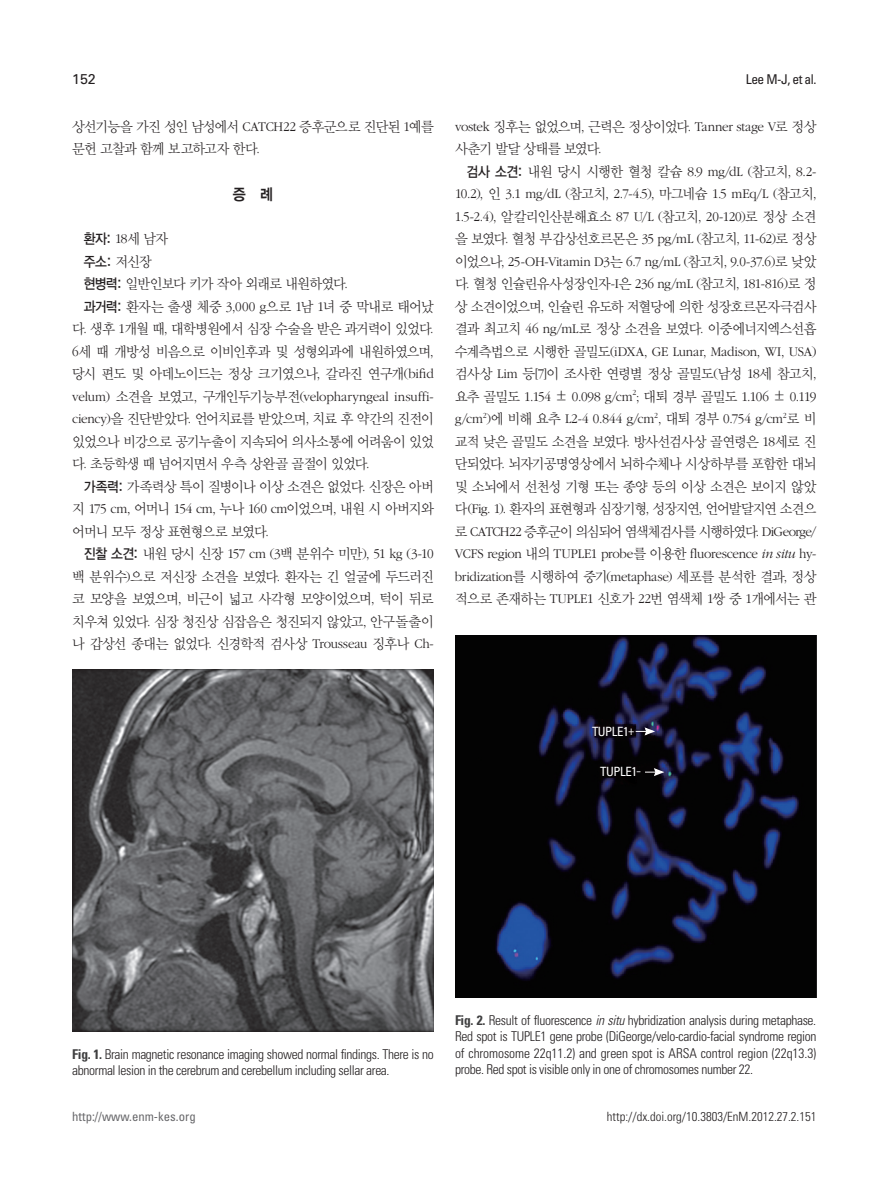
<style>
.page{position:relative;width:893px;height:1191px;background:#fff}
.page>*{position:absolute;margin:0;border:0;box-sizing:border-box;transform-origin:0 0}
.t1{font:15.75px "YDIYGO340";color:#231f20;scale:.9 1}
.t2{font:14.25px/22.5px "YDIY Mj O320";letter-spacing:-.06em;color:#231f20;scale:.95 1}
.t3{font:14.25px "YDIY Mj O320";letter-spacing:-.04em;color:#231f20;scale:.95 1}
.t4{font:14.25px/22.5px "YDIYGO330";color:#231f20;scale:.9 1}
.t5{font:14.25px "Univers LT Std";color:#231f20}
.t6{font:300 13.8px/22.5px "ITC Garamond Std";letter-spacing:-.015em;color:#231f20;scale:.95 1}
.t7{font:300 13.8px "ITC Garamond Std";letter-spacing:-.045em;color:#231f20;scale:.95 1}
.t8{font:300 condensed 13.5px/16.2px "Univers LT Std";letter-spacing:-.025em;color:#231f20;text-align:justify}
.t9{font:condensed 13.5px "Univers LT Std";letter-spacing:-.035em;color:#231f20}
.t10{font:300 condensed 12.75px "Univers LT Std";color:#231f20}
.t11{font:condensed 12.75px "Univers LT Std";color:#67676a}
.t12{font:condensed 12.75px "Univers LT Std";letter-spacing:-.035em;color:#fff}
.s1{font-family:"ITC Garamond Std";font-weight:300;font-size:13.8px}
.s2{font-family:"YDIY Mj O320"}
.s3{font-family:"YDIYGO330"}
.s4{font-family:"YDIY Mj O320";font-weight:400;font-size:14.25px}
.s5{font-family:"YDIYGO330";font-weight:400;font-size:14.25px}
.s6{font-family:"Dotum";font-weight:400;font-size:14.25px}
.s7{font-style:italic}
.s8{font-weight:700;color:#3e3e3f}
</style>
<div class="page">
<img style="left:455px;top:635px;width:361px;height:362px">
<svg style="left:636px;top:726px;width:19px;height:10px"></svg>
<svg style="left:645px;top:766px;width:19px;height:11px"></svg>
<img style="left:72px;top:669px;width:362px;height:362px">
<p class="t5" style="left:72px;top:71px;width:25px">152</p>
<p class="t2" style="left:72px;top:115px;width:382px">상선기능을 가진 성인 남성에서 <span class="s1">CATCH22</span> 증후군으로 진단된 <span class="s1">1</span>예를 문헌 고찰과 함께 보고하고자 한다<span class="s1">.</span></p>
<p class="t1" style="left:233px;top:185px;width:46px">증 례</p>
<p class="t4" style="left:84px;top:228px;width:95px">환자: <span class="s1">18</span><span class="s2">세 남자 </span>주소: <span class="s2">저신장</span></p>
<p class="t2" style="left:84px;top:272px;width:280px"><span class="s3">현병력:</span> 일반인보다 키가 작아 외래로 내원하였다<span class="s1">.</span></p>
<p class="t3" style="left:84px;top:299px;width:370px"><span class="s3">과거력:</span> 환자는 출생 체중 <span class="s1">3,000 g</span>으로 <span class="s1">1</span>남 <span class="s1">1</span>녀 중 막내로 태어났</p>
<p class="t2" style="left:72px;top:317px;width:382px">다<span class="s1">.</span> 생후 <span class="s1">1</span>개월 때<span class="s1">,</span> 대학병원에서 심장 수술을 받은 과거력이 있었다<span class="s1">.</span></p>
<p class="t2" style="left:72px;top:340px;width:382px"><span class="s1">6</span>세 때 개방성 비음으로 이비인후과 및 성형외과에 내원하였으며<span class="s1">,</span></p>
<p class="t2" style="left:72px;top:362px;width:382px">당시 편도 및 아데노이드는 정상 크기였으나<span class="s1">,</span> 갈라진 연구개<span class="s1">(bifid</span></p>
<p class="t6" style="left:72px;top:385px;width:382px">velum) <span class="s4">소견을 보였고</span>, <span class="s4">구개인두기능부전</span>(velopharyngeal insuffi-</p>
<p class="t2" style="left:72px;top:407px;width:382px;text-align:justify"><span class="s1">ciency)</span>을 진단받았다<span class="s1">.</span> 언어치료를 받았으며<span class="s1">,</span> 치료 후 약간의 진전이 있었으나 비강으로 공기누출이 지속되어 의사소통에 어려움이 있었 다<span class="s1">.</span> 초등학생 때 넘어지면서 우측 상완골 골절이 있었다<span class="s1">.</span></p>
<p class="t2" style="left:84px;top:475px;width:370px"><span class="s3">가족력:</span> 가족력상 특이 질병이나 이상 소견은 없었다<span class="s1">.</span> 신장은 아버</p>
<p class="t6" style="left:72px;top:498px;width:382px"><span class="s4">지</span> 175 cm, <span class="s4">어머니</span> 154 cm, <span class="s4">누나</span> 160 cm<span class="s4">이었으며</span>, <span class="s4">내원 시 아버지와</span></p>
<p class="t2" style="left:72px;top:520px;width:208px">어머니 모두 정상 표현형으로 보였다<span class="s1">.</span></p>
<p class="t7" style="left:84px;top:546px;width:370px"><span class="s5">진찰 소견:</span> <span class="s4">내원 당시 신장</span> 157 cm (3<span class="s4">백 분위수 미만</span>), 51 kg (3-10</p>
<p class="t2" style="left:72px;top:565px;width:382px;text-align:justify">백 분위수<span class="s1">)</span>으로 저신장 소견을 보였다<span class="s1">.</span> 환자는 긴 얼굴에 두드러진 코 모양을 보였으며<span class="s1">,</span> 비근이 넓고 사각형 모양이었으며<span class="s1">,</span> 턱이 뒤로 치우쳐 있었다<span class="s1">.</span> 심장 청진상 심잡음은 청진되지 않았고<span class="s1">,</span> 안구돌출이 나 갑상선 종대는 없었다<span class="s1">.</span> 신경학적 검사상 <span class="s1">Trousseau</span> 징후나 <span class="s1">Ch-</span></p>
<p class="t9" style="left:746px;top:70px;width:72px">Lee M-J, et al.</p>
<p class="t6" style="left:455px;top:115px;width:382px">vostek <span class="s4">징후는 없었으며</span>, <span class="s4">근력은 정상이었다</span>. Tanner stage V<span class="s4">로 정상</span></p>
<p class="t2" style="left:466px;top:137px;width:370px;text-indent:-11px">사춘기 발달 상태를 보였다<span class="s1">.<br></span><span class="s3">검사 소견:</span> 내원 당시 시행한 혈청 칼슘 <span class="s1">8.9 mg/dL (</span>참고치<span class="s1">, 8.2-</span></p>
<p class="t6" style="left:455px;top:183px;width:382px">10.2), <span class="s4">인</span> 3.1 mg/dL (<span class="s4">참고치</span>, 2.7-4.5), <span class="s4">마그네슘</span> 1.5 mEq/L (<span class="s4">참고치</span>,<br>1.5-2.4), <span class="s4">알칼리인산분해효소</span> 87 U/L (<span class="s4">참고치</span>, 20-120)<span class="s4">로 정상 소견</span></p>
<p class="t2" style="left:455px;top:227px;width:382px">을 보였다<span class="s1">.</span> 혈청 부갑상선호르몬은 <span class="s1">35 pg/mL (</span>참고치<span class="s1">, 11-62)</span>로 정상</p>
<p class="t6" style="left:455px;top:250px;width:382px"><span class="s4">이었으나</span>, 25-OH-Vitamin D3<span class="s4">는</span> 6.7 ng/mL (<span class="s4">참고치</span>, 9.0-37.6)<span class="s4">로 낮았 다</span>. <span class="s4">혈청 인슐린유사성장인자</span>-I<span class="s4">은</span> 236 ng/mL (<span class="s4">참고치</span>, 181-816)<span class="s4">로 정</span></p>
<p class="t2" style="left:455px;top:295px;width:382px">상 소견이었으며<span class="s1">,</span> 인슐린 유도하 저혈당에 의한 성장호르몬자극검사 결과 최고치 <span class="s1">46 ng/mL</span>로 정상 소견을 보였다<span class="s1">.</span> 이중에너지엑스선흡</p>
<p class="t6" style="left:455px;top:340px;width:382px"><span class="s4">수계측법으로 시행한 골밀도</span>(iDXA, GE Lunar, Madison, WI, USA)</p>
<p class="t2" style="left:455px;top:362px;width:382px">검사상 <span class="s1">Lim</span> 등<span class="s1">[7]</span>이 조사한 연령별 정상 골밀도<span class="s1">(</span>남성 <span class="s1">18</span>세 참고치<span class="s1">,</span></p>
<p class="t6" style="left:455px;top:385px;width:382px"><span class="s4">요추 골밀도</span> 1.154 <span class="s6">±</span> 0.098 g/cm<sup>2</sup>; <span class="s4">대퇴 경부 골밀도</span> 1.106 <span class="s6">±</span> 0.119 g/cm<sup>2</sup>)<span class="s4">에 비해 요추</span> L2-4 0.844 g/cm<sup>2</sup>, <span class="s4">대퇴 경부</span> 0.754 g/cm<sup>2</sup><span class="s4">로 비</span></p>
<p class="t2" style="left:455px;top:430px;width:382px;text-align:justify">교적 낮은 골밀도 소견을 보였다<span class="s1">.</span> 방사선검사상 골연령은 <span class="s1">18</span>세로 진 단되었다<span class="s1">.</span> 뇌자기공명영상에서 뇌하수체나 시상하부를 포함한 대뇌 및 소뇌에서 선천성 기형 또는 종양 등의 이상 소견은 보이지 않았 다<span class="s1">(Fig. 1).</span> 환자의 표현형과 심장기형<span class="s1">,</span> 성장지연<span class="s1">,</span> 언어발달지연 소견으 로 <span class="s1">CATCH22</span> 증후군이 의심되어 염색체검사를 시행하였다<span class="s1">. DiGeorge/</span></p>
<p class="t6" style="left:455px;top:543px;width:382px">VCFS region <span class="s4">내의</span> TUPLE1 probe<span class="s4">를 이용한</span> fluorescence <span class="s7">in situ</span> hy&shy;bridization<span class="s4">를 시행하여 중기</span>(metaphase) <span class="s4">세포를 분석한 결과</span>, <span class="s4">정상</span></p>
<p class="t2" style="left:455px;top:587px;width:382px">적으로 존재하는 <span class="s1">TUPLE1</span> 신호가 <span class="s1">22</span>번 염색체 <span class="s1">1</span>쌍 중 <span class="s1">1</span>개에서는 관</p>
<p class="t12" style="left:592px;top:723px;width:44px">TUPLE1+</p>
<p class="t12" style="left:600px;top:763px;width:42px">TUPLE1−</p>
<p class="t8" style="left:72px;top:1046px;width:363px"><span class="s8">Fig. 1.</span> Brain magnetic resonance imaging showed normal findings. There is no abnormal lesion in the cerebrum and cerebellum including sellar area.</p>
<p class="t11" style="left:72px;top:1108px;width:125px">http://www.enm-kes.org</p>
<p class="t8" style="left:455px;top:1012px;width:363px"><span class="s8">Fig. 2.</span> Result of fluorescence <span class="s7">in situ</span> hybridization analysis during metaphase.<br>Red spot is TUPLE1 gene probe (DiGeorge/velo-cardio-facial syndrome region of chromosome 22q11.2) and green spot is ARSA control region (22q13.3) probe. Red spot is visible only in one of chromosomes number 22.</p>
<p class="t10" style="left:607px;top:1108px;width:211px">http://dx.doi.org/10.3803/EnM.2012.27.2.151</p>
</div>
